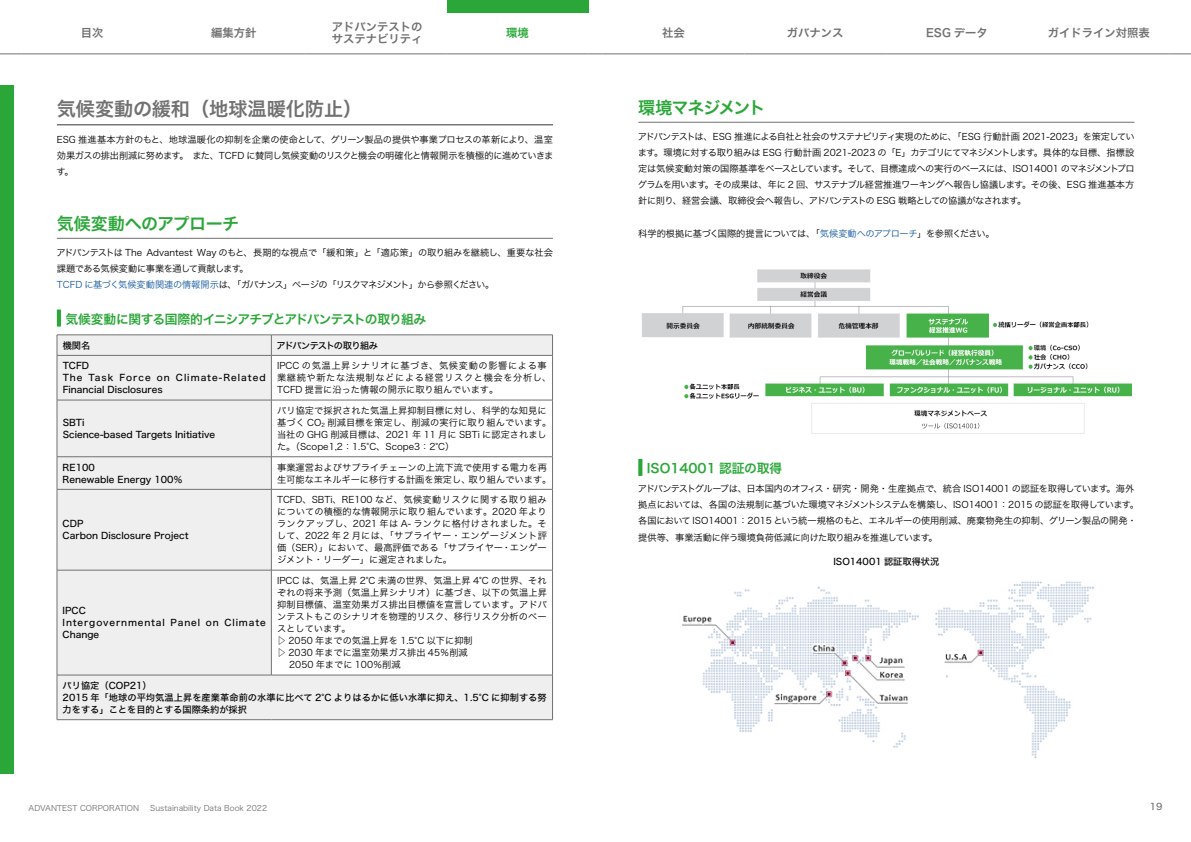
<style>
.page{position:relative;width:1191px;height:842px;background:#fff}
.page>*{position:absolute;margin:0;border:0;box-sizing:border-box;transform-origin:0 0}
.t1{font:19.1px "Hira Kaku Std W6";color:#727171}
.t2{font:17px "Hira Kaku Std W6";letter-spacing:-.04em;color:#2aa738}
.t3{font:17px "Hira Kaku Std W6";letter-spacing:-.06em;color:#2aa738}
.t4{font:12.8px "Hira Kaku Std W6";letter-spacing:-.065em;color:#2aa738}
.t5{font:12.8px "Hira Kaku Std W6";color:#2aa738}
.t6{font:11.3px/12px "Hira Kaku Pro N W6";color:#727171}
.t7{font:11.3px "Hira Kaku Pro N W6";color:#2aa738}
.t8{font:9.2px/16.1px "Hira Kaku Std W3";color:#000;text-align:justify}
.t9{font:9.2px/12.1px "Hira Kaku Std W5";color:#000}
.t10{font:9.2px/16.1px "Hira Kaku Std W3";letter-spacing:-.03em;color:#000}
.t11{font:9.2px/16.1px "Hira Kaku Std W3";letter-spacing:-.035em;color:#000}
.t12{font:9.2px/12.1px "Hira Kaku Std W3";letter-spacing:.07em;color:#000}
.t13{font:9.2px/12.1px "Hira Kaku Std W5";letter-spacing:.095em;color:#000}
.t14{font:9.2px "Hira Kaku Std W3";letter-spacing:-.04em;color:#000}
.t15{font:9.2px "Hira Kaku Std W5";letter-spacing:-.08em;color:#000}
.t16{font:9.2px "Hira Kaku Std W5";color:#727171}
.t17{font:7.8px "Hira Kaku Std W3";color:#727171}
.s1{color:#15599f}
</style>
<div class="page">
<div style="left:0;top:85px;width:13px;height:689px;background:#2aa738"></div>
<div style="left:446px;top:0;width:142px;height:12px;background:#2aa738"></div>
<hr style="left:446px;top:54px;width:142px;height:1px;background:#727171">
<hr style="left:602px;top:54px;width:142px;height:1px;background:#727171">
<hr style="left:744px;top:54px;width:142px;height:1px;background:#727171">
<hr style="left:886px;top:54px;width:142px;height:1px;background:#727171">
<svg style="left:0;top:54px;width:21px;height:1px"></svg>
<hr style="left:21px;top:54px;width:142px;height:1px;background:#727171">
<hr style="left:163px;top:54px;width:142px;height:1px;background:#727171">
<hr style="left:305px;top:54px;width:141px;height:1px;background:#727171">
<svg style="left:588px;top:54px;width:14px;height:1px"></svg>
<hr style="left:1028px;top:54px;width:141px;height:1px;background:#727171">
<svg style="left:1169px;top:54px;width:22px;height:1px"></svg>
<hr style="left:57px;top:124px;width:496px;height:1px;background:#727171">
<hr style="left:57px;top:238px;width:496px;height:1px;background:#727171">
<hr style="left:57px;top:310px;width:4px;height:17px;background:#2aa738">
<div style="left:57px;top:335px;width:214px;height:20px;background:#efefef"></div>
<div style="left:271px;top:335px;width:281px;height:20px;background:#efefef"></div>
<svg style="left:58px;top:356px;width:494px;height:363px;fill:#efefef"></svg>
<hr style="left:57px;top:335px;width:214px;height:1px;background:#727171">
<svg style="left:57px;top:335px;width:1px;height:20px"></svg>
<hr style="left:271px;top:335px;width:281px;height:1px;background:#727171">
<svg style="left:271px;top:336px;width:1px;height:19px"></svg>
<svg style="left:552px;top:335px;width:1px;height:20px"></svg>
<hr style="left:57px;top:355px;width:214px;height:1px;background:#727171">
<hr style="left:57px;top:356px;width:1px;height:44px;background:#727171">
<hr style="left:271px;top:355px;width:281px;height:1px;background:#727171">
<hr style="left:271px;top:356px;width:1px;height:44px;background:#727171">
<hr style="left:552px;top:356px;width:1px;height:44px;background:#727171">
<hr style="left:57px;top:400px;width:214px;height:1px;background:#727171">
<hr style="left:57px;top:400px;width:1px;height:57px;background:#727171">
<hr style="left:271px;top:400px;width:281px;height:1px;background:#727171">
<hr style="left:271px;top:400px;width:1px;height:57px;background:#727171">
<hr style="left:552px;top:400px;width:1px;height:57px;background:#727171">
<hr style="left:57px;top:457px;width:214px;height:1px;background:#727171">
<hr style="left:57px;top:457px;width:1px;height:32px;background:#727171">
<hr style="left:271px;top:457px;width:281px;height:1px;background:#727171">
<hr style="left:271px;top:457px;width:1px;height:32px;background:#727171">
<hr style="left:552px;top:457px;width:1px;height:32px;background:#727171">
<hr style="left:57px;top:489px;width:214px;height:1px;background:#727171">
<hr style="left:57px;top:489px;width:1px;height:81px;background:#727171">
<hr style="left:271px;top:489px;width:281px;height:1px;background:#727171">
<hr style="left:271px;top:489px;width:1px;height:81px;background:#727171">
<hr style="left:552px;top:489px;width:1px;height:81px;background:#727171">
<hr style="left:57px;top:570px;width:214px;height:1px;background:#727171">
<hr style="left:57px;top:570px;width:1px;height:105px;background:#727171">
<hr style="left:271px;top:570px;width:281px;height:1px;background:#727171">
<hr style="left:271px;top:570px;width:1px;height:105px;background:#727171">
<hr style="left:552px;top:570px;width:1px;height:105px;background:#727171">
<hr style="left:57px;top:675px;width:214px;height:1px;background:#727171">
<hr style="left:57px;top:675px;width:1px;height:44px;background:#727171">
<hr style="left:271px;top:675px;width:281px;height:1px;background:#727171">
<hr style="left:552px;top:675px;width:1px;height:44px;background:#727171">
<hr style="left:57px;top:719px;width:214px;height:1px;background:#727171">
<hr style="left:271px;top:719px;width:281px;height:1px;background:#727171">
<hr style="left:638px;top:122px;width:496px;height:1px;background:#727171">
<svg style="left:638px;top:459px;width:4px;height:17px"></svg>
<img style="left:642px;top:269px;width:489px;height:165px">
<img style="left:682px;top:581px;width:412px;height:177px">
<p class="t6" style="left:81px;top:27px;width:24px">目次</p>
<p class="t6" style="left:211px;top:27px;width:47px">編集方針</p>
<p class="t6" style="left:332px;top:21px;width:92px">アドバンテストのサステナビリティ</p>
<p class="t7" style="left:506px;top:23px;width:24px">環境</p>
<p class="t6" style="left:662px;top:27px;width:24px">社会</p>
<p class="t6" style="left:787px;top:27px;width:58px">ガバナンス</p>
<p class="t6" style="left:926px;top:27px;width:63px">ESG データ</p>
<p class="t6" style="left:1047px;top:27px;width:104px">ガイドライン対照表</p>
<h1 class="t1" style="left:57px;top:94px;width:307px">気候変動の緩和（地球温暖化防止）</h1>
<p class="t8" style="left:56px;top:131px;width:498px">ESG 推進基本方針のもと、地球温暖化の抑制を企業の使命として、グリーン製品の提供や事業プロセスの革新により、温室効果ガスの排出削減に努めます。 また、TCFD に賛同し気候変動のリスクと機会の明確化と情報開示を積極的に進めていきます。</p>
<h2 class="t2" style="left:57px;top:211px;width:184px">気候変動へのアプローチ</h2>
<p class="t11" style="left:56px;top:244px;width:498px">アドバンテストは The Advantest Way のもと、長期的な視点で「緩和策」と「適応策」の取り組みを継続し、重要な社会課題である気候変動に事業を通して貢献します。<br><span class="s1">TCFD に基づく気候変動関連の情報開示</span>は、「ガバナンス」ページの「リスクマネジメント」から参照ください。</p>
<h3 class="t4" style="left:65px;top:309px;width:362px">気候変動に関する国際的イニシアチブとアドバンテストの取り組み</h3>
<p class="t9" style="left:63px;top:339px;width:29px">機関名</p>
<p class="t15" style="left:276px;top:338px;width:103px">アドバンテストの取り組み</p>
<p class="t9" style="left:63px;top:360px;width:204px">TCFD<br>The Task Force on Climate-Related<br>Financial Disclosures</p>
<p class="t12" style="left:277px;top:360px;width:276px">IPCC の気温上昇シナリオに基づき、気候変動の影響による事業継続や新たな法規制などによる経営リスクと機会を分析し、<br>TCFD 提言に沿った情報の開示に取り組んでいます。</p>
<p class="t9" style="left:63px;top:416px;width:154px">SBTi<br>Science-based Targets Initiative</p>
<p class="t8" style="left:277px;top:404px;width:276px;line-height:12px;text-align:left">パリ協定で採択された気温上昇抑制目標に対し、科学的な知見に基づく CO<sub>2</sub> 削減目標を策定し、削減の実行に取り組んでいます。当社の GHG 削減目標は、2021 年 11 月に SBTi に認定されました。（Scope1,2：1.5°C、Scope3：2°C）</p>
<p class="t9" style="left:63px;top:461px;width:122px">RE100<br>Renewable Energy 100％</p>
<p class="t8" style="left:277px;top:461px;width:276px;line-height:12.1px">事業運営およびサプライチェーンの上流下流で使用する電力を再生可能なエネルギーに移行する計画を策定し、取り組んでいます。</p>
<p class="t9" style="left:63px;top:518px;width:127px">CDP<br>Carbon Disclosure Project</p>
<p class="t8" style="left:277px;top:493px;width:271px;line-height:12.1px">TCFD、SBTi、RE100 など、気候変動リスクに関する取り組みについての積極的な情報開示に取り組んでいます。2020 年よりランクアップし、2021 年は A- ランクに格付けされました。そして、2022 年 2 月には、「サプライヤー・エンゲージメント評価（SER）」において、最高評価である「サプライヤー・エンゲージメント・リーダー」に選定されました。</p>
<p class="t8" style="left:277px;top:572px;width:271px">IPCC は、気温上昇 2°C 未満の世界、気温上昇 4°C の世界、それ</p>
<p class="t8" style="left:277px;top:584px;width:271px">ぞれの将来予測（気温上昇シナリオ）に基づき、以下の気温上昇</p>
<p class="t8" style="left:277px;top:596px;width:271px">抑制目標値、温室効果ガス排出目標値を宣言しています。アドバ</p>
<p class="t8" style="left:277px;top:608px;width:271px">ンテストもこのシナリオを物理的リスク、移行リスク分析のベー</p>
<p class="t8" style="left:277px;top:620px;width:75px">スとしています。</p>
<p class="t8" style="left:277px;top:633px;width:197px">▷ 2050 年までの気温上昇を 1.5°C 以下に抑制</p>
<p class="t8" style="left:277px;top:645px;width:192px">▷ 2030 年までに温室効果ガス排出 45％削減</p>
<p class="t8" style="left:289px;top:657px;width:113px">2050 年までに 100％削減</p>
<p class="t9" style="left:63px;top:679px;width:485px">パリ協定（COP21）<br>2015 年「地球の平均気温上昇を産業革命前の水準に比べて 2°C よりはるかに低い水準に抑え、1.5°C に抑制する努力をする」ことを目的とする国際条約が採択</p>
<p class="t13" style="left:63px;top:605px;width:205px">IPCC<br>Intergovernmental Panel on Climate<br>Change</p>
<h2 class="t3" style="left:638px;top:95px;width:129px">環境マネジメント</h2>
<p class="t8" style="left:638px;top:128px;width:498px">アドバンテストは、ESG 推進による自社と社会のサステナビリティ実現のために、「ESG 行動計画 2021-2023」を策定しています。環境に対する取り組みは ESG 行動計画 2021-2023 の「E」カテゴリにてマネジメントします。具体的な目標、指標設定は気候変動対策の国際基準をベースとしています。そして、目標達成への実行のベースには、ISO14001 のマネジメントプログラムを用います。その成果は、年に 2 回、サステナブル経営推進ワーキングへ報告し協議します。その後、ESG 推進基本方針に則り、経営会議、取締役会へ報告し、アドバンテストの ESG 戦略としての協議がなされます。</p>
<p class="t14" style="left:638px;top:226px;width:358px">科学的根拠に基づく国際的提言については、「<span class="s1">気候変動へのアプローチ</span>」を参照ください。</p>
<h3 class="t5" style="left:647px;top:458px;width:137px">ISO14001 認証の取得</h3>
<p class="t10" style="left:638px;top:480px;width:503px">アドバンテストグループは、日本国内のオフィス・研究・開発・生産拠点で、統合 ISO14001 の認証を取得しています。海外拠点においては、各国の法規制に基づいた環境マネジメントシステムを構築し、ISO14001：2015 の認証を取得しています。各国において ISO14001：2015 という統一規格のもと、エネルギーの使用削減、廃棄物発生の抑制、グリーン製品の開発・提供等、事業活動に伴う環境負荷低減に向けた取り組みを推進しています。</p>
<p class="t9" style="left:833px;top:556px;width:107px">ISO14001 認証取得状況</p>
<p class="t17" style="left:28px;top:802px;width:112px">ADVANTEST CORPORATION</p>
<p class="t17" style="left:150px;top:802px;width:118px">Sustainability Data Book 2022</p>
<p class="t16" style="left:1149px;top:800px;width:14px">19</p>
</div>
